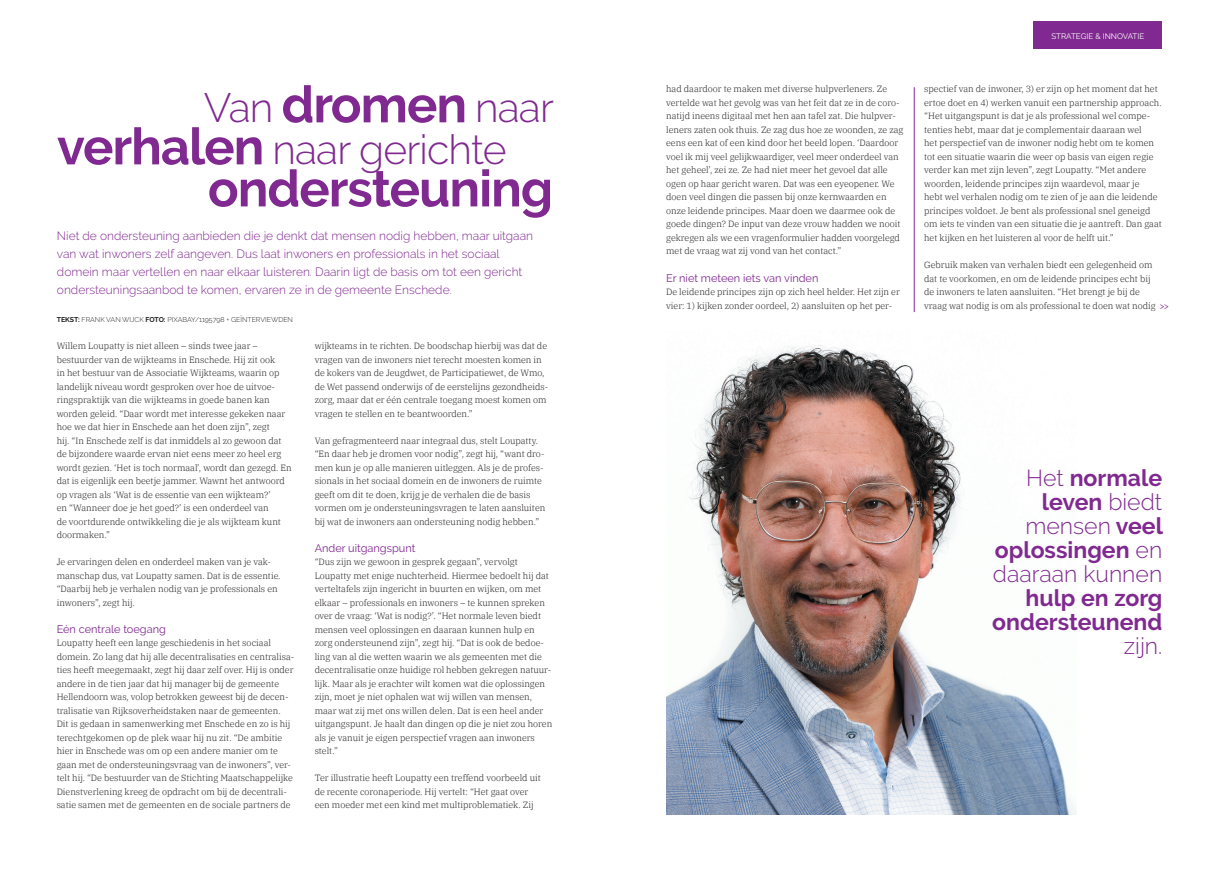
<style>
.page{position:relative;width:1219px;height:871px;background:#fff}
.page>*{position:absolute;margin:0;border:0;box-sizing:border-box;transform-origin:0 0}
.t1{font:700 50.9px "Raleway";letter-spacing:-.02em;color:#802990}
.t2{font:300 40.9px/42px "Raleway";letter-spacing:-.02em;color:#802990}
.t3{font:300 23px/24px "Raleway";color:#802990;text-align:right}
.t4{font:700 23px/24px "Raleway";color:#802990;text-align:right}
.t5{font:300 12px/18px "Raleway";color:#802990}
.t6{font:11px "Raleway";color:#802990}
.t7{font:300 9px/13.5px "IBM Plex Serif";color:#231f20}
.t8{font:9px "Raleway";color:#802990}
.t9{font:8px "Raleway";color:#fff}
.t10{font:300 7px "Raleway";color:#231f20}
.s1{font-weight:700;font-size:50.9px}
.s2{font-weight:700}
</style>
<div class="page">
<div style="left:1033px;top:21px;width:129px;height:28px;background:#802990"></div>
<hr style="left:914px;top:87px;width:1px;height:225px;background:#802990">
<img style="left:666px;top:345px;width:411px;height:469px">
<h2 class="t2" style="left:57px;top:87px;width:499px;text-indent:147px">Van <span class="s1">dromen</span> naar <span class="s1">verhalen</span> naar gerichte</h2>
<h1 class="t1" style="left:208px;top:159px;width:347px">ondersteuning</h1>
<p class="t5" style="left:57px;top:227px;width:478px">Niet de ondersteuning aanbieden die je denkt dat mensen nodig hebben, maar uitgaan van wat inwoners zelf aangeven. Dus laat inwoners en professionals in het sociaal domein maar vertellen en naar elkaar luisteren. Daarin ligt de basis om tot een gericht ondersteuningsaanbod te komen, ervaren ze in de gemeente Enschede.</p>
<p class="t10" style="left:57px;top:315px;width:238px"><span class="s2">TEKST:</span> FRANK VAN WIJCK <span class="s2">FOTO:</span> PIXABAY/1195798 + GEÏNTERVIEWDEN</p>
<p class="t7" style="left:57px;top:338px;width:237px">Willem Loupatty is niet alleen – sinds twee jaar – bestuurder van de wijkteams in Enschede. Hij zit ook<br>in het bestuur van de Associatie Wijkteams, waarin op landelijk niveau wordt gesproken over hoe de uitvoe&shy;ringspraktijk van die wijkteams in goede banen kan worden geleid. “Daar wordt met interesse gekeken naar hoe we dat hier in Enschede aan het doen zijn”, zegt<br>hij. “In Enschede zelf is dat inmiddels al zo gewoon dat de bijzondere waarde ervan niet eens meer zo heel erg wordt gezien. ‘Het is toch normaal’, wordt dan gezegd. En dat is eigenlijk een beetje jammer. Wawnt het antwoord op vragen als ‘Wat is de essentie van een wijkteam?’<br>en “Wanneer doe je het goed?’ is een onderdeel van<br>de voortdurende ontwikkeling die je als wijkteam kunt doormaken.”</p>
<p class="t7" style="left:57px;top:554px;width:225px">Je ervaringen delen en onderdeel maken van je vak&shy;manschap dus, vat Loupatty samen. Dat is de essentie. “Daarbij heb je verhalen nodig van je professionals en inwoners”, zegt hij.</p>
<p class="t6" style="left:57px;top:622px;width:111px">Eén centrale toegang</p>
<p class="t7" style="left:57px;top:635px;width:239px">Loupatty heeft een lange geschiedenis in het sociaal domein. Zo lang dat hij alle decentralisaties en centralisa&shy;ties heeft meegemaakt, zegt hij daar zelf over. Hij is onder andere in de tien jaar dat hij manager bij de gemeente Hellendoorn was, volop betrokken geweest bij de decen&shy;tralisatie van Rijksoverheidstaken naar de gemeenten.<br>Dit is gedaan in samenwerking met Enschede en zo is hij terechtgekomen op de plek waar hij nu zit. “De ambitie hier in Enschede was om op een andere manier om te gaan met de ondersteuningsvraag van de inwoners”, ver&shy;telt hij. “De bestuurder van de Stichting Maatschappelijke Dienstverlening kreeg de opdracht om bij de decentrali&shy;satie samen met de gemeenten en de sociale partners de</p>
<p class="t7" style="left:315px;top:338px;width:235px">wijkteams in te richten. De boodschap hierbij was dat de vragen van de inwoners niet terecht moesten komen in de kokers van de Jeugdwet, de Participatiewet, de Wmo, de Wet passend onderwijs of de eerstelijns gezondheids&shy;zorg, maar dat er één centrale toegang moest komen om vragen te stellen en te beantwoorden.”</p>
<p class="t7" style="left:315px;top:433px;width:232px">Van gefragmenteerd naar integraal dus, stelt Loupatty. “En daar heb je dromen voor nodig”, zegt hij, “want dro&shy;men kun je op alle manieren uitleggen. Als je de profes&shy;sionals in het sociaal domein en de inwoners de ruimte geeft om dit te doen, krijg je de verhalen die de basis vormen om je ondersteuningsvragen te laten aansluiten bij wat de inwoners aan ondersteuning nodig hebben.”</p>
<p class="t6" style="left:315px;top:541px;width:102px">Ander uitgangspunt</p>
<p class="t7" style="left:315px;top:554px;width:239px">“Dus zijn we gewoon in gesprek gegaan”, vervolgt Loupatty met enige nuchterheid. Hiermee bedoelt hij dat verteltafels zijn ingericht in buurten en wijken, om met elkaar – professionals en inwoners – te kunnen spreken over de vraag: ‘Wat is nodig?’. “Het normale leven biedt mensen veel oplossingen en daaraan kunnen hulp en zorg ondersteunend zijn”, zegt hij. “Dat is ook de bedoe&shy;ling van al die wetten waarin we als gemeenten met die decentralisatie onze huidige rol hebben gekregen natuur&shy;lijk. Maar als je erachter wilt komen wat die oplossingen zijn, moet je niet ophalen wat wij willen van mensen, maar wat zij met ons willen delen. Dat is een heel ander uitgangspunt. Je haalt dan dingen op die je niet zou horen als je vanuit je eigen perspectief vragen aan inwoners stelt.”</p>
<p class="t7" style="left:315px;top:770px;width:228px">Ter illustratie heeft Loupatty een treffend voorbeeld uit de recente coronaperiode. Hij vertelt: “Het gaat over een moeder met een kind met multiproblematiek. Zij</p>
<p class="t7" style="left:666px;top:82px;width:239px">had daardoor te maken met diverse hulpverleners. Ze vertelde wat het gevolg was van het feit dat ze in de coro&shy;natijd ineens digitaal met hen aan tafel zat. Die hulpver&shy;leners zaten ook thuis. Ze zag dus hoe ze woonden, ze zag eens een kat of een kind door het beeld lopen. ‘Daardoor voel ik mij veel gelijkwaardiger, veel meer onderdeel van het geheel’, zei ze. Ze had niet meer het gevoel dat alle ogen op haar gericht waren. Dat was een eyeopener. We doen veel dingen die passen bij onze kernwaarden en onze leidende principes. Maar doen we daarmee ook de goede dingen? De input van deze vrouw hadden we nooit gekregen als we een vragenformulier hadden voorgelegd met de vraag wat zij vond van het contact.”</p>
<p class="t6" style="left:666px;top:271px;width:154px">Er niet meteen iets van vinden</p>
<p class="t7" style="left:666px;top:284px;width:235px">De leidende principes zijn op zich heel helder. Het zijn er vier: 1) kijken zonder oordeel, 2) aansluiten op het per-</p>
<p class="t9" style="left:1051px;top:32px;width:94px">STRATEGIE &amp; INNOVATIE</p>
<p class="t7" style="left:924px;top:82px;width:239px">spectief van de inwoner, 3) er zijn op het moment dat het ertoe doet en 4) werken vanuit een partnership approach. “Het uitgangspunt is dat je als professional wel compe&shy;tenties hebt, maar dat je complementair daaraan wel<br>het perspectief van de inwoner nodig hebt om te komen tot een situatie waarin die weer op basis van eigen regie verder kan met zijn leven”, zegt Loupatty. “Met andere woorden, leidende principes zijn waardevol, maar je<br>hebt wel verhalen nodig om te zien of je aan die leidende principes voldoet. Je bent als professional snel geneigd om iets te vinden van een situatie die je aantreft. Dan gaat het kijken en het luisteren al voor de helft uit.”</p>
<p class="t7" style="left:924px;top:257px;width:233px">Gebruik maken van verhalen biedt een gelegenheid om dat te voorkomen, en om de leidende principes echt bij de inwoners te laten aansluiten. “Het brengt je bij de vraag wat nodig is om als professional te doen wat nodig</p>
<p class="t8" style="left:1160px;top:300px;width:10px">&gt;&gt;</p>
<h3 class="t3" style="left:993px;top:465px;width:172px">Het <span class="s2">normale leven</span> biedt mensen <span class="s2">veel oplossingen</span> en daaraan kunnen</h3>
<h3 class="t4" style="left:992px;top:585px;width:171px">hulp en zorg ondersteunend</h3>
<h3 class="t3" style="left:1124px;top:633px;width:40px">zijn.</h3>
</div>
